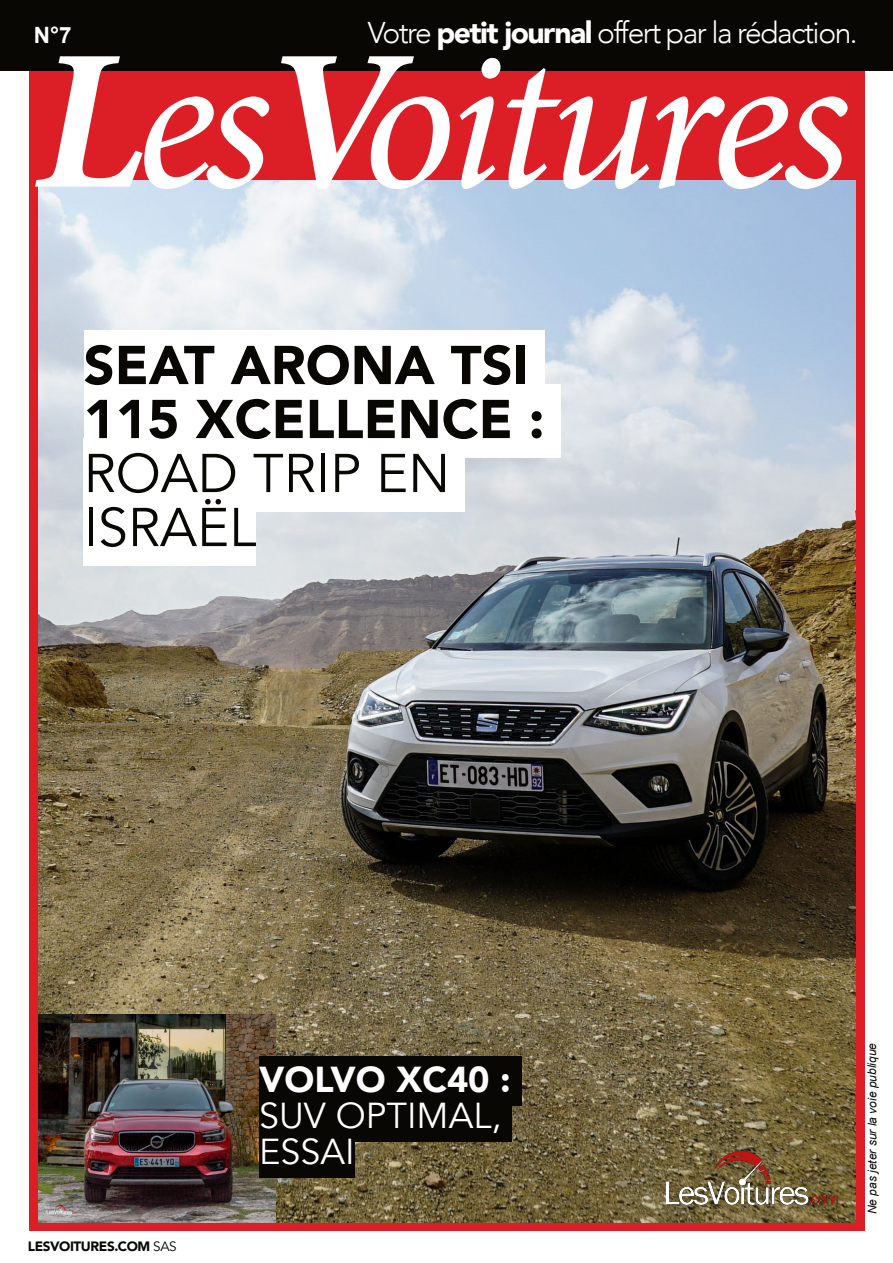
<style>
.page{position:relative;width:893px;height:1263px;background:#fff}
.page>*{position:absolute;margin:0;border:0;box-sizing:border-box;transform-origin:0 0}
.t1{font:italic 200.85px "Minion Pro";letter-spacing:-.045em;color:#fff}
.t2{font:900 54px/54px "Avenir";color:#080704}
.t3{font:54px/54px "Avenir";color:#080704}
.t4{font:36px/36px "Avenir";color:#fff}
.t5{font:900 36px "Avenir";color:#fff}
.t6{font:300 30px "Avenir";letter-spacing:-.05em;color:#fff}
.t7{font:700 22.5px "Arial";color:#fff}
.t8{font:900 13.5px "Avenir";letter-spacing:-.03em;color:#080704}
.t9{font:italic 12px "Arial";color:#080704}
.s1{font-weight:900}
.s2{font-weight:700}
.s3{font-weight:400}
</style>
<div class="page">
<div style="left:29px;top:66px;width:835px;height:1164px;background:#dc1f26"></div>
<img style="left:38px;top:181px;width:817px;height:1041px">
<div style="left:84px;top:330px;width:461px;height:74px;background:#fff"></div>
<div style="left:84px;top:384px;width:477px;height:74px;background:#fff"></div>
<div style="left:84px;top:438px;width:381px;height:74px;background:#fff"></div>
<div style="left:84px;top:492px;width:172px;height:74px;background:#fff"></div>
<div style="left:0;top:0;width:893px;height:71px;background:#080704"></div>
<img style="left:667px;top:1151px;width:170px;height:53px">
<img style="left:38px;top:1015px;width:238px;height:207px">
<div style="left:259px;top:1056px;width:263px;height:49px;background:#080704"></div>
<div style="left:259px;top:1092px;width:252px;height:49px;background:#080704"></div>
<div style="left:259px;top:1128px;width:96px;height:49px;background:#080704"></div>
<p class="t7" style="left:34px;top:27px;width:39px">N°7</p>
<p class="t6" style="left:368px;top:13px;width:491px">Votre <span class="s1">petit journal</span> offert par la rédaction.</p>
<h1 class="t1" style="left:36px;top:41px;width:816px"><span class="s2">L</span>es<span class="s2">V</span>oitures</h1>
<h2 class="t2" style="left:84px;top:340px;width:462px">SEAT ARONA TSI<br>115 XCELLENCE :</h2>
<h2 class="t3" style="left:84px;top:447px;width:368px">ROAD TRIP EN<br>ISRAËL</h2>
<p class="t8" style="left:28px;top:1237px;width:150px">LESVOITURES.COM <span class="s3">SAS</span></p>
<p class="t5" style="left:259px;top:1056px;width:253px">VOLVO XC40 :</p>
<p class="t4" style="left:259px;top:1098px;width:244px">SUV OPTIMAL,<br>ESSAI</p>
<p class="t9" style="left:868px;top:1214px;width:173px;rotate:-90deg">Ne pas jeter sur la voie publique</p>
</div>
